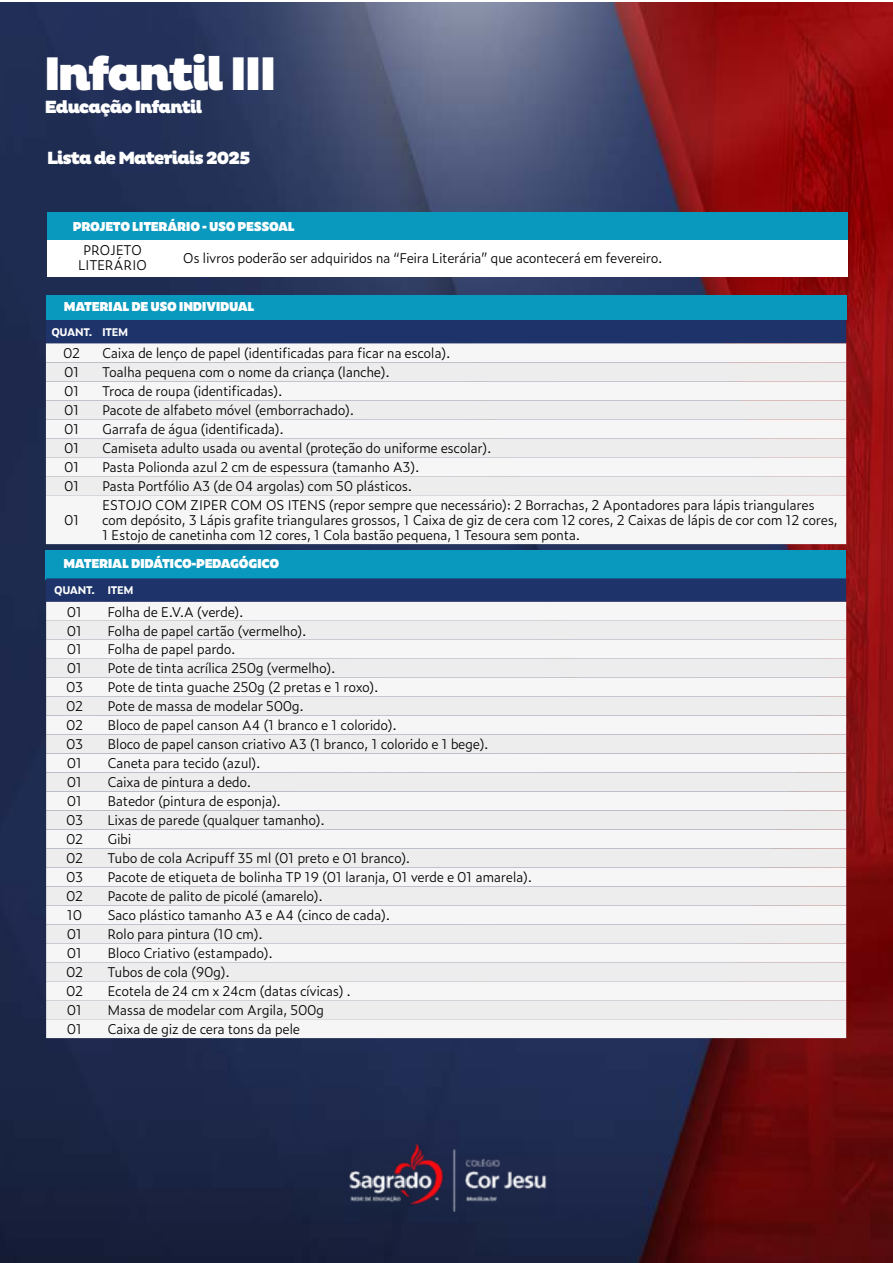
<style>
.page{position:relative;width:893px;height:1263px;background:#fff}
.page>*{position:absolute;margin:0;border:0;box-sizing:border-box;transform-origin:0 0}
.t1{font:900 48px "Pluto";letter-spacing:-.08em;color:#fff}
.t2{font:900 18px "Pluto";letter-spacing:-.08em;color:#fff}
.t3{font:300 13.5px/15px "Zeitung Pro";letter-spacing:-.03em;color:#000}
.t4{font:900 12px "Zeitung Pro";letter-spacing:-.03em;color:#fff}
.t5{font:700 10.5px "Zeitung Pro";letter-spacing:-.03em;color:#fff}
</style>
<div class="page">
<img style="left:0;top:2px;width:893px;height:1261px">
<div style="left:46px;top:296px;width:801px;height:24px;background:#0998be"></div>
<div style="left:46px;top:320px;width:800px;height:23px;background:#1e3369"></div>
<div style="left:46px;top:343px;width:800px;height:201px;background:#f6f6f6"></div>
<svg style="left:46px;top:362px;width:800px;height:133px;fill:#ededed"></svg>
<img style="left:344px;top:1141px;width:210px;height:75px">
<div style="left:45px;top:551px;width:801px;height:29px;background:#0998be"></div>
<svg style="left:46px;top:578px;width:800px;height:24px;background:#1f366b"></svg>
<div style="left:46px;top:602px;width:800px;height:436px;background:#f6f6f6"></div>
<svg style="left:46px;top:621px;width:800px;height:398px;fill:#ededed"></svg>
<div style="left:47px;top:212px;width:800px;height:29px;background:#0998be"></div>
<div style="left:47px;top:241px;width:800px;height:36px;background:#fff"></div>
<h1 class="t1" style="left:43px;top:46px;width:236px">Infantil III</h1>
<h2 class="t2" style="left:45px;top:96px;width:159px">Educação Infantil</h2>
<h2 class="t2" style="left:47px;top:147px;width:205px">Lista de Materiais 2025</h2>
<p class="t4" style="left:73px;top:217px;width:223px">PROJETO LITERÁRIO - USO PESSOAL</p>
<p class="t3" style="left:78px;top:242px;width:71px;text-align:center">PROJETO<br>LITERÁRIO</p>
<p class="t3" style="left:183px;top:250px;width:481px">Os livros poderão ser adquiridos na “Feira Literária” que acontecerá em fevereiro.</p>
<p class="t4" style="left:64px;top:297px;width:192px">MATERIAL DE USO INDIVIDUAL</p>
<p class="t5" style="left:51px;top:324px;width:78px">QUANT. ITEM</p>
<p class="t3" style="left:63px;top:345px;width:19px">02</p>
<p class="t3" style="left:102px;top:345px;width:350px">Caixa de lenço de papel (identificadas para ficar na escola).</p>
<p class="t3" style="left:64px;top:364px;width:17px">01</p>
<p class="t3" style="left:102px;top:364px;width:289px">Toalha pequena com o nome da criança (lanche).</p>
<p class="t3" style="left:64px;top:383px;width:17px">01</p>
<p class="t3" style="left:102px;top:383px;width:182px">Troca de roupa (identificadas).</p>
<p class="t3" style="left:64px;top:402px;width:17px">01</p>
<p class="t3" style="left:102px;top:402px;width:254px">Pacote de alfabeto móvel (emborrachado).</p>
<p class="t3" style="left:64px;top:421px;width:17px">01</p>
<p class="t3" style="left:102px;top:421px;width:183px">Garrafa de água (identificada).</p>
<p class="t3" style="left:64px;top:440px;width:17px">01</p>
<p class="t3" style="left:102px;top:440px;width:391px">Camiseta adulto usada ou avental (proteção do uniforme escolar).</p>
<p class="t3" style="left:64px;top:459px;width:17px">01</p>
<p class="t3" style="left:102px;top:459px;width:319px">Pasta Polionda azul 2 cm de espessura (tamanho A3).</p>
<p class="t3" style="left:64px;top:478px;width:17px">01</p>
<p class="t3" style="left:102px;top:478px;width:312px">Pasta Portfólio A3 (de 04 argolas) com 50 plásticos.</p>
<p class="t3" style="left:64px;top:512px;width:17px">01</p>
<p class="t3" style="left:102px;top:497px;width:737px">ESTOJO COM ZIPER COM OS ITENS (repor sempre que necessário): 2 Borrachas, 2 Apontadores para lápis triangulares com depósito, 3 Lápis grafite triangulares grossos, 1 Caixa de giz de cera com 12 cores, 2 Caixas de lápis de cor com 12 cores,<br>1 Estojo de canetinha com 12 cores, 1 Cola bastão pequena, 1 Tesoura sem ponta.</p>
<p class="t4" style="left:64px;top:554px;width:217px">MATERIAL DIDÁTICO-PEDAGÓGICO</p>
<p class="t5" style="left:54px;top:582px;width:81px">QUANT. ITEM</p>
<p class="t3" style="left:67px;top:603px;width:17px">01</p>
<p class="t3" style="left:107px;top:603px;width:138px">Folha de E.V.A (verde).</p>
<p class="t3" style="left:67px;top:622px;width:17px">01</p>
<p class="t3" style="left:107px;top:622px;width:201px">Folha de papel cartão (vermelho).</p>
<p class="t3" style="left:67px;top:641px;width:17px">01</p>
<p class="t3" style="left:107px;top:641px;width:130px">Folha de papel pardo.</p>
<p class="t3" style="left:67px;top:660px;width:17px">01</p>
<p class="t3" style="left:107px;top:660px;width:230px">Pote de tinta acrílica 250g (vermelho).</p>
<p class="t3" style="left:66px;top:679px;width:19px">03</p>
<p class="t3" style="left:107px;top:679px;width:273px">Pote de tinta guache 250g (2 pretas e 1 roxo).</p>
<p class="t3" style="left:66px;top:698px;width:19px">02</p>
<p class="t3" style="left:107px;top:698px;width:198px">Pote de massa de modelar 500g.</p>
<p class="t3" style="left:66px;top:717px;width:19px">02</p>
<p class="t3" style="left:107px;top:717px;width:291px">Bloco de papel canson A4 (1 branco e 1 colorido).</p>
<p class="t3" style="left:66px;top:736px;width:19px">03</p>
<p class="t3" style="left:107px;top:736px;width:383px">Bloco de papel canson criativo A3 (1 branco, 1 colorido e 1 bege).</p>
<p class="t3" style="left:67px;top:755px;width:17px">01</p>
<p class="t3" style="left:107px;top:755px;width:155px">Caneta para tecido (azul).</p>
<p class="t3" style="left:67px;top:774px;width:17px">01</p>
<p class="t3" style="left:107px;top:774px;width:146px">Caixa de pintura a dedo.</p>
<p class="t3" style="left:67px;top:793px;width:17px">01</p>
<p class="t3" style="left:107px;top:793px;width:175px">Batedor (pintura de esponja).</p>
<p class="t3" style="left:66px;top:812px;width:19px">03</p>
<p class="t3" style="left:107px;top:812px;width:219px">Lixas de parede (qualquer tamanho).</p>
<p class="t3" style="left:66px;top:831px;width:19px">02</p>
<p class="t3" style="left:107px;top:831px;width:26px">Gibi</p>
<p class="t3" style="left:66px;top:850px;width:19px">02</p>
<p class="t3" style="left:107px;top:850px;width:305px">Tubo de cola Acripuff 35 ml (01 preto e 01 branco).</p>
<p class="t3" style="left:66px;top:869px;width:19px">03</p>
<p class="t3" style="left:107px;top:869px;width:426px">Pacote de etiqueta de bolinha TP 19 (01 laranja, 01 verde e 01 amarela).</p>
<p class="t3" style="left:66px;top:888px;width:19px">02</p>
<p class="t3" style="left:107px;top:888px;width:217px">Pacote de palito de picolé (amarelo).</p>
<p class="t3" style="left:67px;top:907px;width:17px">10</p>
<p class="t3" style="left:107px;top:907px;width:284px">Saco plástico tamanho A3 e A4 (cinco de cada).</p>
<p class="t3" style="left:67px;top:926px;width:17px">01</p>
<p class="t3" style="left:107px;top:926px;width:157px">Rolo para pintura (10 cm).</p>
<p class="t3" style="left:67px;top:945px;width:17px">01</p>
<p class="t3" style="left:107px;top:945px;width:167px">Bloco Criativo (estampado).</p>
<p class="t3" style="left:66px;top:964px;width:19px">02</p>
<p class="t3" style="left:107px;top:964px;width:124px">Tubos de cola (90g).</p>
<p class="t3" style="left:66px;top:983px;width:19px">02</p>
<p class="t3" style="left:107px;top:983px;width:245px">Ecotela de 24 cm x 24cm (datas cívicas) .</p>
<p class="t3" style="left:67px;top:1002px;width:17px">01</p>
<p class="t3" style="left:107px;top:1002px;width:218px">Massa de modelar com Argila, 500g</p>
<p class="t3" style="left:67px;top:1021px;width:17px">01</p>
<p class="t3" style="left:107px;top:1021px;width:194px">Caixa de giz de cera tons da pele</p>
</div>
